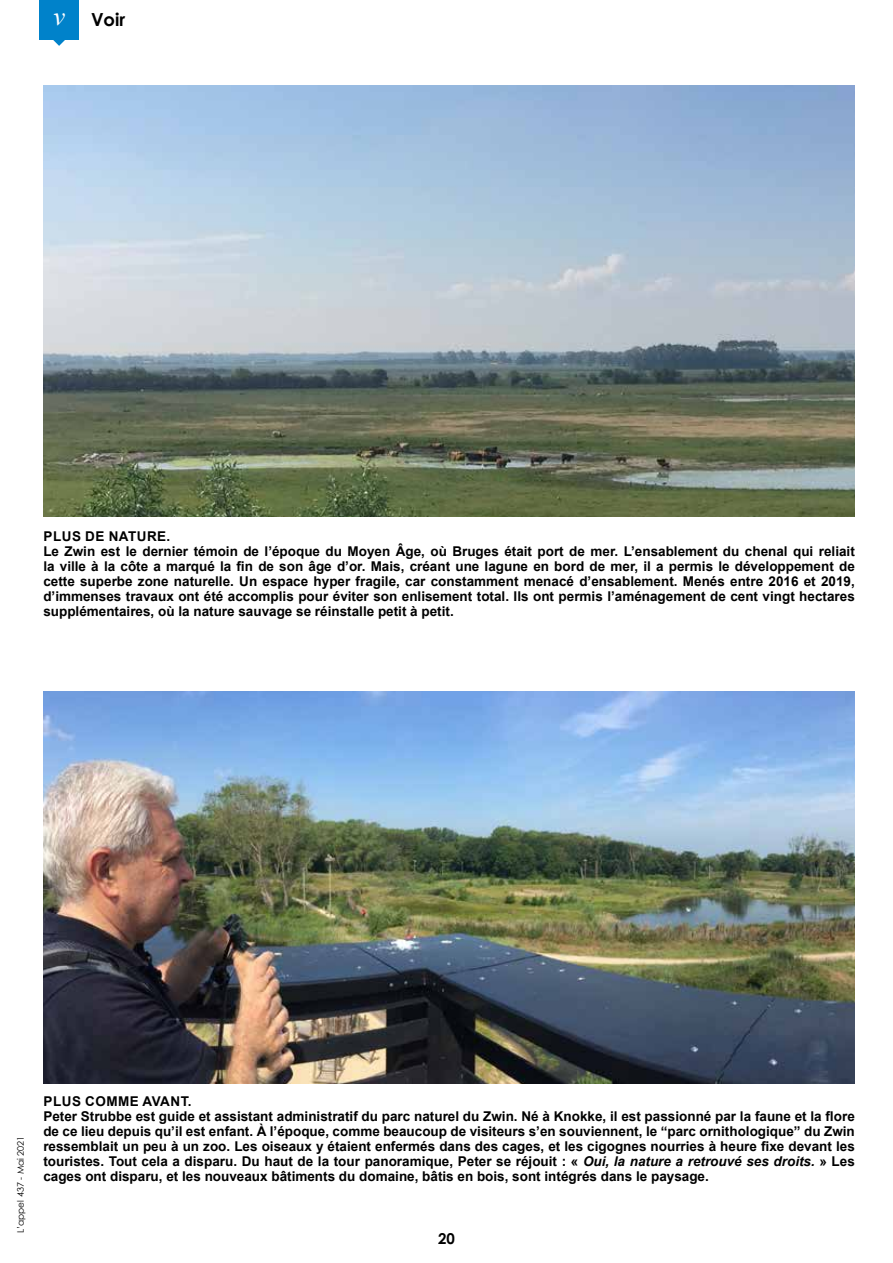
<style>
.page{position:relative;width:893px;height:1263px;background:#fff}
.page>*{position:absolute;margin:0;border:0;box-sizing:border-box;transform-origin:0 0}
.t1{font:700 18px "Century Gothic";color:#000}
.t2{font:700 15px "Century Gothic";color:#000}
.t3{font:700 13.5px/15px "Arial";color:#000}
.t4{font:9px "Century Gothic";color:#000}
.s1{font-family:"Times New Roman";font-weight:400;font-style:italic;font-size:26.1px;color:#fff}
.s2{font-style:italic}
</style>
<div class="page">
<img style="left:43px;top:85px;width:812px;height:431px">
<img style="left:43px;top:691px;width:812px;height:393px">
<div style="left:39px;top:0;width:40px;height:39px;background:#0082ca"></div>
<svg style="left:53px;top:39px;width:13px;height:7px"></svg>
<h1 class="t1" style="left:53px;top:8px;width:73px"><span class="s1">v</span> Voir</h1>
<p class="t3" style="left:43px;top:529px;width:813px">PLUS DE NATURE.<br>Le Zwin est le dernier témoin de l’époque du Moyen Âge, où Bruges était port de mer. L’ensablement du chenal qui reliait la ville à la côte a marqué la fin de son âge d’or. Mais, créant une lagune en bord de mer, il a permis le développement de cette superbe zone naturelle. Un espace hyper fragile, car constamment menacé d’ensablement. Menés entre 2016 et 2019, d’immenses travaux ont été accomplis pour éviter son enlisement total. Ils ont permis l’aménagement de cent vingt hectares supplémentaires, où la nature sauvage se réinstalle petit à petit.</p>
<p class="t4" style="left:15px;top:1233px;width:99px;rotate:-90deg">L’appel 437 - Mai 2021</p>
<p class="t3" style="left:43px;top:1094px;width:813px">PLUS COMME AVANT.<br>Peter Strubbe est guide et assistant administratif du parc naturel du Zwin. Né à Knokke, il est passionné par la faune et la flore de ce lieu depuis qu’il est enfant. À l’époque, comme beaucoup de visiteurs s’en souviennent, le “parc ornithologique” du Zwin ressemblait un peu à un zoo. Les oiseaux y étaient enfermés dans des cages, et les cigognes nourries à heure fixe devant les touristes. Tout cela a disparu. Du haut de la tour panoramique, Peter se réjouit : « <span class="s2">Oui, la nature a retrouvé ses droits.</span> » Les cages ont disparu, et les nouveaux bâtiments du domaine, bâtis en bois, sont intégrés dans le paysage.</p>
<p class="t2" style="left:438px;top:1229px;width:18px">20</p>
</div>
